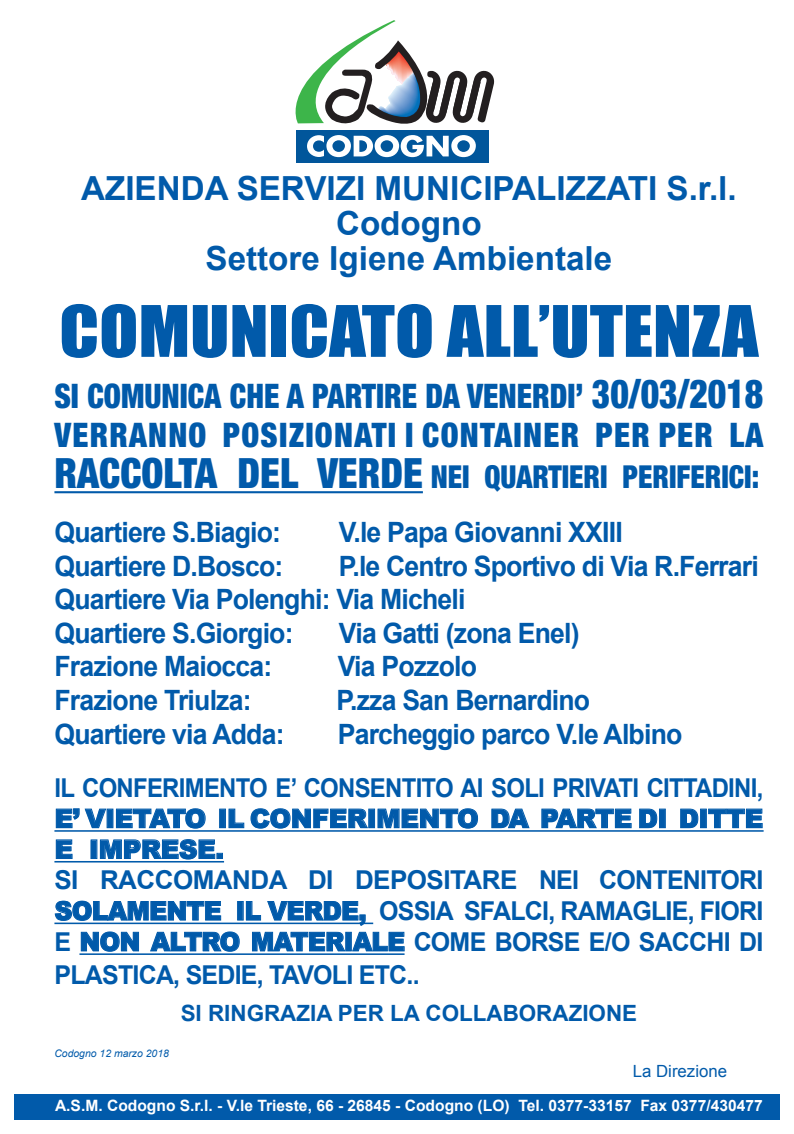
<style>
.page{position:relative;width:794px;height:1134px;background:#fff}
.page>*{position:absolute;margin:0;border:0;box-sizing:border-box;transform-origin:0 0}
.t1{font:65.52px "Impact";color:#015aaa;scale:1.1 1}
.t2{font:900 condensed 33.88px/39.6px "Helvetica Neue";letter-spacing:.04em;color:#015aaa;scale:.91 1}
.t3{font:700 33.2px "Arial";color:#015aaa}
.t4{font:900 condensed 31.68px "Helvetica Neue";color:#015aaa;scale:.91 1}
.t5{font:700 28px "Arial";letter-spacing:-.03em;color:#015aaa;scale:.95 1}
.t6{font:700 26px/31.5px "Arial";letter-spacing:-.03em;color:#015aaa;text-align:justify}
.t7{font:700 26px "Arial";letter-spacing:-.03em;color:#015aaa;scale:.92 1}
.t8{font:900 26px/30.8px "Arial";letter-spacing:-.02em;color:#015aaa}
.t9{font:700 22.4px "Arial";color:#015aaa}
.t10{font:16.8px "Arial";color:#015aaa}
.t11{font:700 15.6px "Arial";color:#fff}
.t12{font:italic 10.4px "Arial";color:#015aaa}
.s1{font-size:40px}
.s2{font-size:41.8px}
.s3{font-weight:900}
</style>
<div class="page">
<div style="left:14px;top:1094px;width:765px;height:25px;background:#015aaa"></div>
<svg style="left:295px;top:20px;width:199px;height:143px"></svg>
<hr style="left:54px;top:491px;width:369px;height:2px;background:#015aaa">
<hr style="left:54px;top:830px;width:709px;height:2px;background:#015aaa">
<hr style="left:54px;top:861px;width:170px;height:1px;background:#015aaa">
<hr style="left:54px;top:922px;width:319px;height:2px;background:#015aaa">
<hr style="left:79px;top:953px;width:325px;height:2px;background:#015aaa">
<svg style="left:56px;top:808px;width:51px;height:21px"></svg>
<svg style="left:116px;top:808px;width:90px;height:21px"></svg>
<div style="left:219px;top:809px;width:7px;height:19px;border:1px solid #015aaa"></div>
<svg style="left:228px;top:808px;width:140px;height:21px"></svg>
<div style="left:368px;top:809px;width:7px;height:19px;border:1px solid #015aaa"></div>
<svg style="left:377px;top:808px;width:101px;height:21px"></svg>
<svg style="left:491px;top:808px;width:39px;height:21px"></svg>
<svg style="left:541px;top:808px;width:91px;height:21px"></svg>
<svg style="left:639px;top:808px;width:18px;height:20px"></svg>
<div style="left:659px;top:809px;width:6px;height:19px;border:1px solid #015aaa"></div>
<svg style="left:680px;top:808px;width:18px;height:20px"></svg>
<div style="left:700px;top:809px;width:6px;height:19px;border:1px solid #015aaa"></div>
<svg style="left:708px;top:808px;width:55px;height:20px"></svg>
<svg style="left:56px;top:839px;width:17px;height:20px"></svg>
<svg style="left:100px;top:839px;width:123px;height:21px"></svg>
<svg style="left:54px;top:900px;width:167px;height:21px"></svg>
<div style="left:237px;top:901px;width:7px;height:19px;border:1px solid #015aaa"></div>
<svg style="left:81px;top:931px;width:58px;height:21px"></svg>
<svg style="left:150px;top:931px;width:90px;height:21px"></svg>
<svg style="left:246px;top:901px;width:159px;height:51px"></svg>
<p class="t3" style="left:81px;top:166px;width:657px">AZIENDA SERVIZI MUNICIPALIZZATI S.r.l.</p>
<p class="t3" style="left:336px;top:201px;width:147px">Codogno</p>
<p class="t3" style="left:206px;top:237px;width:408px">Settore Igiene Ambientale</p>
<p class="t1" style="left:59px;top:280px;width:637px">COMUNICATO ALL’UTENZA</p>
<p class="t2" style="left:54px;top:375px;width:780px">SI COMUNICA CHE A PARTIRE DA VENERDI’ <span class="s1">30/03/2018<br></span>VERRANNO POSIZIONATI I CONTAINER PER PER LA</p>
<p class="t4" style="left:54px;top:457px;width:776px"><span class="s2">RACCOLTA DEL VERDE</span> NEI QUARTIERI PERIFERICI:</p>
<p class="t5" style="left:54px;top:513px;width:240px">Quartiere S.Biagio:</p>
<p class="t5" style="left:339px;top:513px;width:300px">V.le Papa Giovanni XXIII</p>
<p class="t5" style="left:54px;top:547px;width:242px">Quartiere D.Bosco:</p>
<p class="t5" style="left:339px;top:547px;width:443px">P.le Centro Sportivo di Via R.Ferrari</p>
<p class="t5" style="left:54px;top:581px;width:434px">Quartiere Via Polenghi: Via Micheli</p>
<p class="t5" style="left:54px;top:614px;width:253px">Quartiere S.Giorgio:</p>
<p class="t5" style="left:339px;top:614px;width:255px">Via Gatti (zona Enel)</p>
<p class="t5" style="left:54px;top:648px;width:231px">Frazione Maiocca:</p>
<p class="t5" style="left:338px;top:648px;width:148px">Via Pozzolo</p>
<p class="t5" style="left:54px;top:681px;width:209px">Frazione Triulza:</p>
<p class="t5" style="left:337px;top:681px;width:268px">P.zza San Bernardino</p>
<p class="t5" style="left:54px;top:715px;width:244px">Quartiere via Adda:</p>
<p class="t5" style="left:338px;top:715px;width:364px">Parcheggio parco V.le Albino</p>
<p class="t7" style="left:54px;top:770px;width:772px">IL CONFERIMENTO E’ CONSENTITO AI SOLI PRIVATI CITTADINI,</p>
<p class="t8" style="left:54px;top:802px;width:710px">E’ VIETATO IL CONFERIMENTO DA PARTE DI DITTE<br>E IMPRESE.</p>
<p class="t6" style="left:54px;top:865px;width:710px">SI RACCOMANDA DI DEPOSITARE NEI CONTENITORI <span class="s3">SOLAMENTE IL VERDE,</span> OSSIA SFALCI, RAMAGLIE, FIORI E <span class="s3">NON ALTRO MATERIALE</span> COME BORSE E/O SACCHI DI PLASTICA, SEDIE, TAVOLI ETC..</p>
<p class="t9" style="left:181px;top:998px;width:458px">SI RINGRAZIA PER LA COLLABORAZIONE</p>
<p class="t12" style="left:54px;top:1046px;width:116px">Codogno 12 marzo 2018</p>
<p class="t10" style="left:633px;top:1060px;width:96px">La Direzione</p>
<p class="t11" style="left:55px;top:1095px;width:709px">A.S.M. Codogno S.r.l. - V.le Trieste, 66 - 26845 - Codogno (LO) Tel. 0377-33157 Fax 0377/430477</p>
</div>
